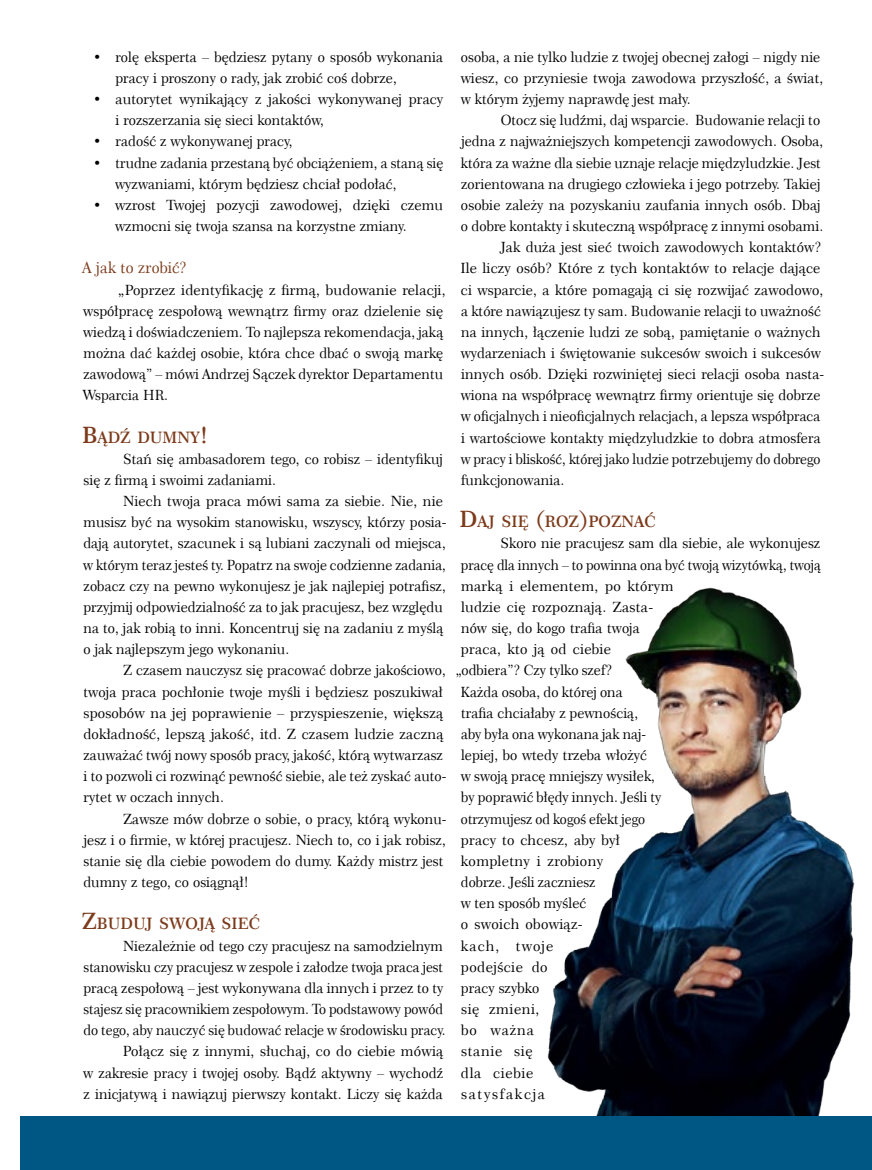
<style>
.page{position:relative;width:872px;height:1170px;background:#fff}
.page>*{position:absolute;margin:0;border:0;box-sizing:border-box;transform-origin:0 0}
.t1{font:15.75px "Century 751 Se Bd EU";color:#7c3a1a}
.t2{font:15.45px "Century 751 EU";color:#7c3a1a}
.t3{font:14.1px/21.1px "Century 751 EU";color:#000}
.t4{font:14.1px "Century 751 EU";letter-spacing:.04em;color:#000}
.t5{font:14.1px "Century 751 EU";letter-spacing:.025em;color:#000}
.t6{font:14.1px "Century 751 EU";letter-spacing:.11em;color:#000}
.t7{font:14.1px "Century 751 EU";letter-spacing:.065em;color:#000}
.t8{font:14.1px "Century 751 EU";letter-spacing:.03em;color:#000}
.s1{font-size:22.5px}
</style>
<div class="page">
<img style="left:547px;top:587px;width:308px;height:528px">
<div style="left:20px;top:1115px;width:852px;height:54px;background:#005784"></div>
<p class="t3" style="left:115px;top:46px;width:329px;text-indent:-22px">• rolę eksperta – będziesz pytany o sposób wykonania pracy i proszony o rady, jak zrobić coś dobrze,</p>
<p class="t3" style="left:116px;top:89px;width:329px;text-indent:-22px">• autorytet wynikający z jakości wykonywanej pracy i rozszerzania się sieci kontaktów,</p>
<p class="t3" style="left:93px;top:131px;width:201px">• radość z wykonywanej pracy,</p>
<p class="t3" style="left:115px;top:152px;width:330px;text-indent:-22px">• trudne zadania przestaną być obciążeniem, a staną się wyzwaniami, którym będziesz chciał podołać,</p>
<p class="t3" style="left:115px;top:194px;width:329px;text-indent:-22px">• wzrost Twojej pozycji zawodowej, dzięki czemu wzmocni się twoja szansa na korzystne zmiany.</p>
<p class="t2" style="left:82px;top:258px;width:106px">A jak to zrobić?</p>
<p class="t3" style="left:82px;top:279px;width:365px;text-indent:36px">„Poprzez identyfikację z firmą, budowanie relacji, współpracę zespołową wewnątrz firmy oraz dzielenie się wiedzą i doświadczeniem. To najlepsza rekomendacja, jaką można dać każdej osobie, która chce dbać o swoją markę zawodową” – mówi Andrzej Sączek dyrektor Departamentu Wsparcia HR.</p>
<p class="t1" style="left:82px;top:427px;width:128px"><span class="s1">B</span>ĄDŹ DUMNY<span class="s1">!</span></p>
<p class="t3" style="left:84px;top:448px;width:361px;text-indent:39px">Stań się ambasadorem tego, co robisz – identyfikuj się z firmą i swoimi zadaniami.</p>
<p class="t3" style="left:83px;top:490px;width:365px;text-indent:40px">Niech twoja praca mówi sama za siebie. Nie, nie musisz być na wysokim stanowisku, wszyscy, którzy posia&shy;dają autorytet, szacunek i są lubiani zaczynali od miejsca, w którym teraz jesteś ty. Popatrz na swoje codzienne zadania, zobacz czy na pewno wykonujesz je jak najlepiej potrafisz, przyjmij odpowiedzialność za to jak pracujesz, bez względu na to, jak robią to inni. Koncentruj się na zadaniu z myślą o jak najlepszym jego wykonaniu.</p>
<p class="t3" style="left:83px;top:660px;width:365px;text-indent:40px">Z czasem nauczysz się pracować dobrze jakościowo, twoja praca pochłonie twoje myśli i będziesz poszukiwał sposobów na jej poprawienie – przyspieszenie, większą dokładność, lepszą jakość, itd. Z czasem ludzie zaczną zauważać twój nowy sposób pracy, jakość, którą wytwarzasz i to pozwoli ci rozwinąć pewność siebie, ale też zyskać auto&shy;rytet w oczach innych.</p>
<p class="t3" style="left:83px;top:808px;width:365px;text-indent:40px">Zawsze mów dobrze o sobie, o pracy, którą wykonu&shy;jesz i o firmie, w której pracujesz. Niech to, co i jak robisz, stanie się dla ciebie powodem do dumy. Każdy mistrz jest dumny z tego, co osiągnął!</p>
<p class="t1" style="left:82px;top:914px;width:180px"><span class="s1">Z</span>BUDUJ SWOJĄ SIEĆ</p>
<p class="t3" style="left:83px;top:935px;width:364px;text-align:right">Niezależnie od tego czy pracujesz na samodzielnym stanowisku czy pracujesz w zespole i załodze twoja praca jest pracą zespołową – jest wykonywana dla innych i przez to ty stajesz się pracownikiem zespołowym. To podstawowy powód do tego, aby nauczyć się budować relacje w środowisku pracy.<br>Połącz się z innymi, słuchaj, co do ciebie mówią<br>w zakresie pracy i twojej osoby. Bądź aktywny – wychodź z inicjatywą i nawiązuj pierwszy kontakt. Liczy się każda</p>
<p class="t3" style="left:461px;top:46px;width:364px">osoba, a nie tylko ludzie z twojej obecnej załogi – nigdy nie wiesz, co przyniesie twoja zawodowa przyszłość, a świat, w którym żyjemy naprawdę jest mały.</p>
<p class="t3" style="left:500px;top:110px;width:321px">Otocz się ludźmi, daj wsparcie. Budowanie relacji to</p>
<p class="t3" style="left:461px;top:131px;width:363px">jedna z najważniejszych kompetencji zawodowych. Osoba,</p>
<p class="t3" style="left:461px;top:152px;width:361px">która za ważne dla siebie uznaje relacje międzyludzkie. Jest</p>
<p class="t3" style="left:461px;top:173px;width:361px">zorientowana na drugiego człowieka i jego potrzeby. Takiej</p>
<p class="t3" style="left:461px;top:194px;width:361px">osobie zależy na pozyskaniu zaufania innych osób. Dbaj</p>
<p class="t3" style="left:461px;top:216px;width:364px">o dobre kontakty i skuteczną współpracę z innymi osobami.</p>
<p class="t3" style="left:500px;top:237px;width:323px">Jak duża jest sieć twoich zawodowych kontaktów?</p>
<p class="t3" style="left:460px;top:258px;width:361px">Ile liczy osób? Które z tych kontaktów to relacje dające</p>
<p class="t3" style="left:461px;top:279px;width:364px">ci wsparcie, a które pomagają ci się rozwijać zawodowo,</p>
<p class="t3" style="left:461px;top:300px;width:361px">a które nawiązujesz ty sam. Budowanie relacji to uważność</p>
<p class="t3" style="left:461px;top:321px;width:361px">na innych, łączenie ludzi ze sobą, pamiętanie o ważnych</p>
<p class="t3" style="left:461px;top:342px;width:362px">wydarzeniach i świętowanie sukcesów swoich i sukcesów</p>
<p class="t3" style="left:461px;top:364px;width:365px">innych osób. Dzięki rozwiniętej sieci relacji osoba nasta-</p>
<p class="t3" style="left:461px;top:385px;width:361px">wiona na współpracę wewnątrz firmy orientuje się dobrze</p>
<p class="t3" style="left:461px;top:406px;width:361px">w oficjalnych i nieoficjalnych relacjach, a lepsza współpraca</p>
<p class="t3" style="left:461px;top:427px;width:361px">i wartościowe kontakty międzyludzkie to dobra atmosfera</p>
<p class="t3" style="left:461px;top:448px;width:361px">w pracy i bliskość, której jako ludzie potrzebujemy do dobrego</p>
<p class="t3" style="left:461px;top:469px;width:105px">funkcjonowania.</p>
<p class="t1" style="left:459px;top:512px;width:198px"><span class="s1">D</span>AJ SIĘ <span class="s1">(</span>ROZ<span class="s1">)</span>POZNAĆ</p>
<p class="t3" style="left:500px;top:533px;width:321px">Skoro nie pracujesz sam dla siebie, ale wykonujesz</p>
<p class="t3" style="left:461px;top:554px;width:361px">pracę dla innych – to powinna ona być twoją wizytówką, twoją</p>
<p class="t3" style="left:461px;top:575px;width:214px">marką i elementem, po którym</p>
<p class="t3" style="left:461px;top:596px;width:194px">ludzie cię rozpoznają. Zasta-</p>
<p class="t3" style="left:461px;top:617px;width:180px">nów się, do kogo trafia twoja</p>
<p class="t3" style="left:461px;top:639px;width:152px">praca, kto ją od ciebie</p>
<p class="t3" style="left:456px;top:660px;width:158px">„odbiera”? Czy tylko szef?</p>
<p class="t3" style="left:460px;top:681px;width:164px">Każda osoba, do której ona</p>
<p class="t3" style="left:461px;top:702px;width:179px">trafia chciałaby z pewnością,</p>
<p class="t3" style="left:461px;top:723px;width:187px">aby była ona wykonana jak naj-</p>
<p class="t3" style="left:461px;top:744px;width:187px">lepiej, bo wtedy trzeba włożyć</p>
<p class="t3" style="left:461px;top:765px;width:196px">w swoją pracę mniejszy wysiłek,</p>
<p class="t3" style="left:461px;top:787px;width:201px">by poprawić błędy innych. Jeśli ty</p>
<p class="t3" style="left:461px;top:808px;width:186px">otrzymujesz od kogoś efekt jego</p>
<p class="t3" style="left:461px;top:829px;width:160px">pracy to chcesz, aby był</p>
<p class="t3" style="left:461px;top:850px;width:144px">kompletny i zrobiony</p>
<p class="t3" style="left:461px;top:871px;width:136px">dobrze. Jeśli zaczniesz</p>
<p class="t3" style="left:461px;top:892px;width:127px">w ten sposób myśleć</p>
<p class="t3" style="left:461px;top:913px;width:123px">o swoich obowiąz-</p>
<p class="t7" style="left:461px;top:936px;width:94px">kach, twoje</p>
<p class="t5" style="left:461px;top:958px;width:88px">podejście do</p>
<p class="t3" style="left:461px;top:977px;width:80px">pracy szybko</p>
<p class="t8" style="left:461px;top:1000px;width:80px">się zmieni,</p>
<p class="t3" style="left:461px;top:1019px;width:74px">bo ważna</p>
<p class="t4" style="left:461px;top:1042px;width:73px">stanie się</p>
<p class="t4" style="left:461px;top:1063px;width:74px">dla ciebie</p>
<p class="t6" style="left:461px;top:1084px;width:86px">satysfakcja</p>
</div>
